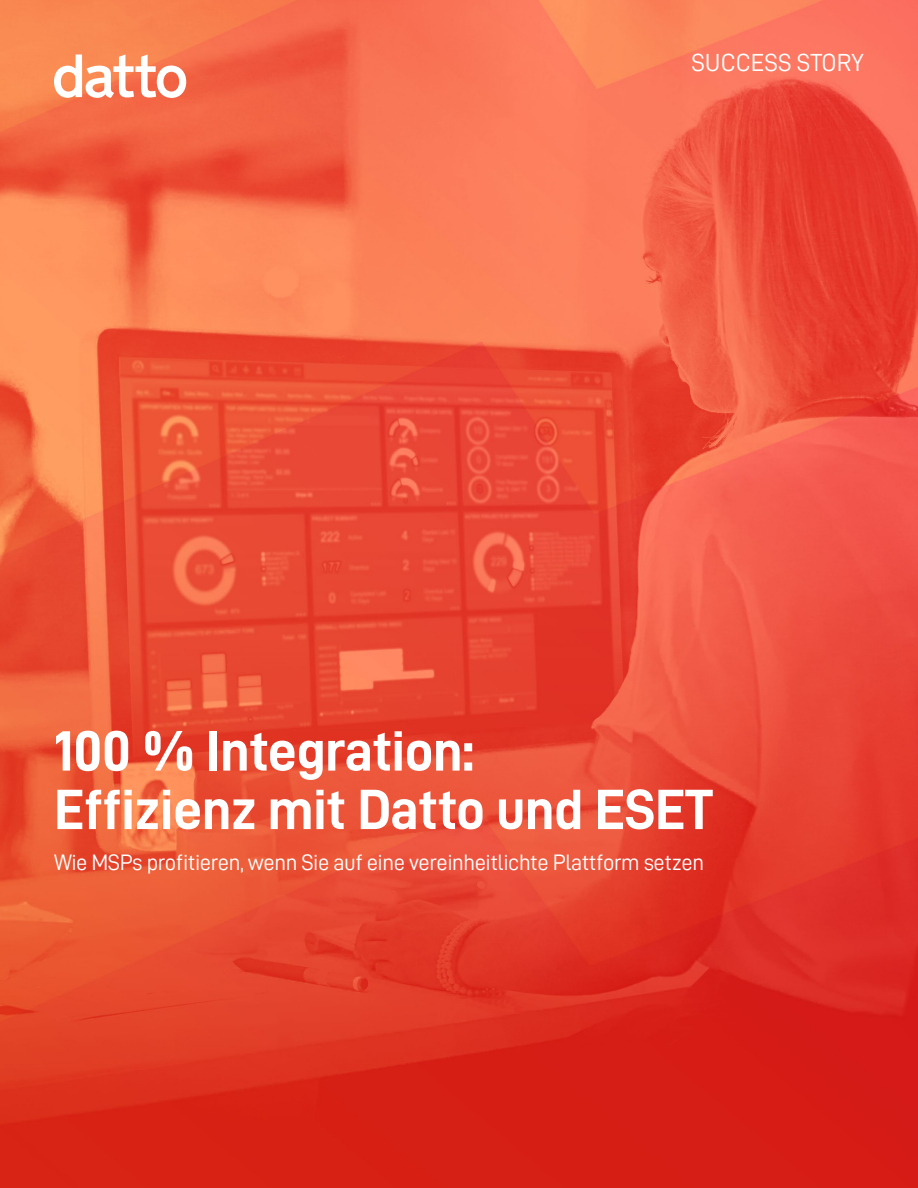
<style>
.page{position:relative;width:918px;height:1188px;background:#fff}
.page>*{position:absolute;margin:0;border:0;box-sizing:border-box;transform-origin:0 0}
.t1{font:700 57px/58.5px "Datto DIN";letter-spacing:-.01em;color:#fff}
.t2{font:24.75px "Datto DIN";color:#fff}
.t3{font:22.5px "Datto DIN";letter-spacing:-.02em;color:#fff}
</style>
<div class="page">
<img style="left:0;top:0;width:918px;height:1188px">
<svg style="left:54px;top:54px;width:132px;height:44px"></svg>
<p class="t2" style="left:691px;top:49px;width:174px">SUCCESS STORY</p>
<h1 class="t1" style="left:54px;top:721px;width:661px">100 % Integration:<br>Effizienz mit Datto und ESET</h1>
<p class="t3" style="left:54px;top:850px;width:652px">Wie MSPs profitieren, wenn Sie auf eine vereinheitlichte Plattform setzen</p>
</div>
